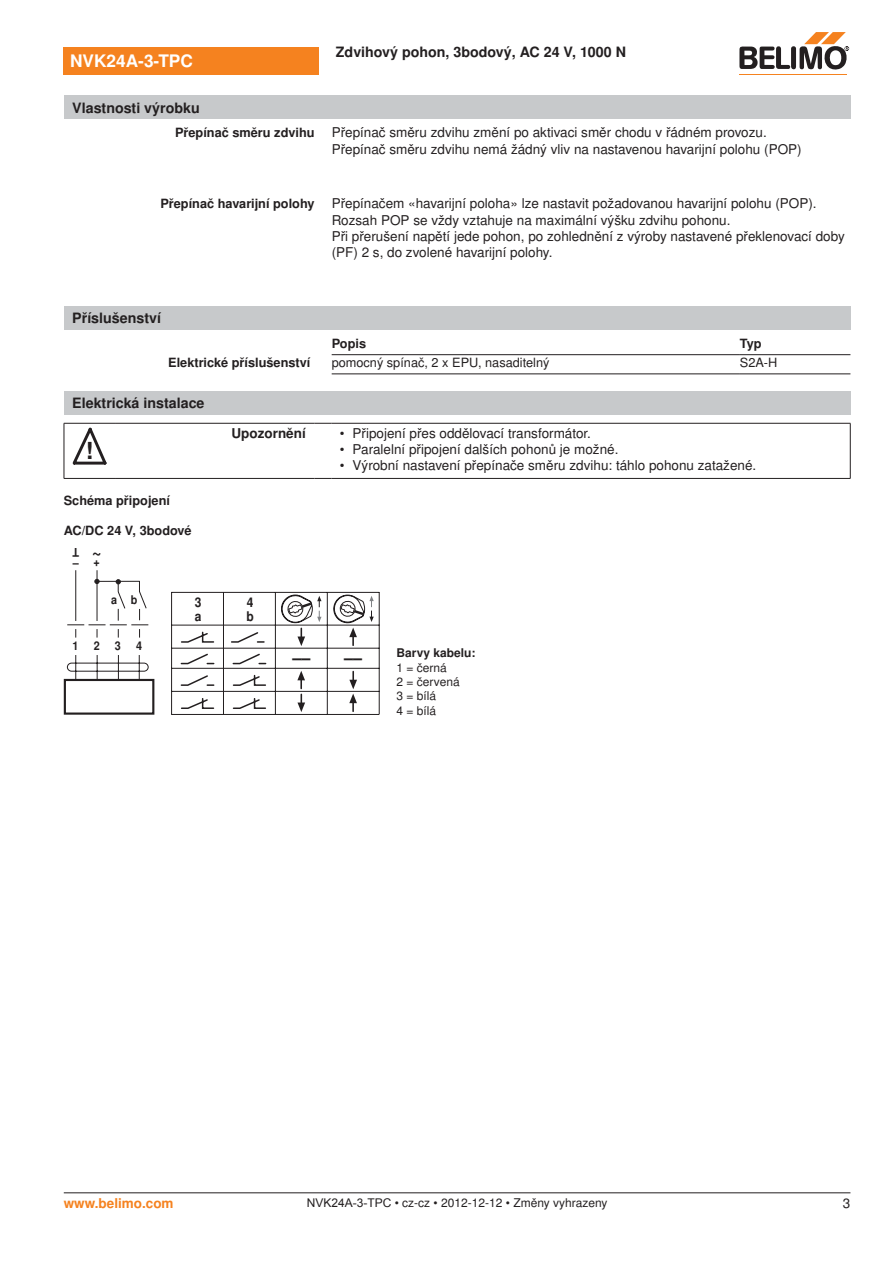
<style>
.page{position:relative;width:893px;height:1263px;background:#fff}
.page>*{position:absolute;margin:0;border:0;box-sizing:border-box;transform-origin:0 0}
.t1{font:700 23.55px "Nimbus Sans BEL";color:#231f20}
.t2{font:700 18px "Nimbus Sans BEL";color:#231f20;scale:.9 1}
.t3{font:700 17.25px "Nimbus Sans BEL";color:#fff}
.t4{font:700 14.25px "Nimbus Sans BEL";color:#231f20}
.t5{font:13.5px/16.2px "Nimbus Sans BEL";color:#231f20}
.t6{font:700 13.5px "Nimbus Sans BEL";color:#f5821f}
.t7{font:700 13.5px "Nimbus Sans BEL";color:#231f20}
.t8{font:700 13.35px/14.1px "Nimbus Sans BEL";color:#231f20;scale:.9 1}
.t9{font:700 12.75px "Nimbus Sans BEL";color:#231f20}
.t10{font:12.75px "Nimbus Sans BEL";color:#231f20}
.t11{font:12px/14.4px "Nimbus Sans BEL";color:#231f20}
.t12{font:700 12px "Nimbus Sans BEL";color:#231f20}
.t13{font:700 12px "Nimbus Sans BEL";color:#231f20;scale:.9 1}
.s1{font-family:"Arial"}
</style>
<div class="page">
<div style="left:64px;top:306px;width:786px;height:24px;background:#c7c9cb"></div>
<hr style="left:332px;top:354px;width:408px;height:1px;background:#231f20">
<hr style="left:740px;top:354px;width:110px;height:1px;background:#231f20">
<hr style="left:332px;top:373px;width:408px;height:1px;background:#231f20">
<hr style="left:740px;top:373px;width:110px;height:1px;background:#231f20">
<div style="left:64px;top:391px;width:786px;height:24px;background:#c7c9cb"></div>
<hr style="left:64px;top:423px;width:1px;height:55px;background:#231f20">
<hr style="left:850px;top:423px;width:1px;height:55px;background:#231f20">
<hr style="left:64px;top:423px;width:51px;height:1px;background:#231f20">
<hr style="left:115px;top:423px;width:199px;height:1px;background:#231f20">
<svg style="left:314px;top:423px;width:17px;height:1px"></svg>
<hr style="left:331px;top:423px;width:519px;height:1px;background:#231f20">
<hr style="left:64px;top:478px;width:51px;height:1px;background:#231f20">
<hr style="left:115px;top:478px;width:199px;height:1px;background:#231f20">
<svg style="left:314px;top:478px;width:17px;height:1px"></svg>
<hr style="left:331px;top:478px;width:519px;height:1px;background:#231f20">
<svg style="left:73px;top:428px;width:34px;height:37px"></svg>
<div style="left:64px;top:679px;width:90px;height:36px;border:2px solid #231f20"></div>
<svg style="left:67px;top:570px;width:82px;height:111px"></svg>
<hr style="left:171px;top:592px;width:208px;height:1px;background:#231f20">
<hr style="left:171px;top:592px;width:1px;height:122px;background:#231f20">
<hr style="left:223px;top:592px;width:1px;height:122px;background:#231f20">
<hr style="left:275px;top:592px;width:1px;height:122px;background:#231f20">
<hr style="left:327px;top:592px;width:1px;height:122px;background:#231f20">
<hr style="left:379px;top:592px;width:1px;height:122px;background:#231f20">
<hr style="left:171px;top:625px;width:208px;height:1px;background:#231f20">
<hr style="left:171px;top:648px;width:208px;height:1px;background:#231f20">
<hr style="left:171px;top:668px;width:208px;height:1px;background:#231f20">
<hr style="left:171px;top:691px;width:208px;height:1px;background:#231f20">
<hr style="left:171px;top:714px;width:208px;height:1px;background:#231f20">
<svg style="left:181px;top:631px;width:84px;height:12px"></svg>
<svg style="left:280px;top:594px;width:41px;height:52px"></svg>
<svg style="left:333px;top:594px;width:41px;height:51px"></svg>
<svg style="left:297px;top:694px;width:8px;height:18px"></svg>
<svg style="left:180px;top:653px;width:87px;height:33px"></svg>
<svg style="left:297px;top:671px;width:8px;height:17px"></svg>
<svg style="left:349px;top:671px;width:8px;height:40px"></svg>
<svg style="left:181px;top:698px;width:85px;height:11px"></svg>
<div style="left:64px;top:47px;width:255px;height:27px;background:#f5821f"></div>
<hr style="left:739px;top:74px;width:107px;height:1px;background:#f5821f">
<svg style="left:739px;top:32px;width:110px;height:38px"></svg>
<div style="left:64px;top:96px;width:786px;height:23px;background:#c7c9cb"></div>
<hr style="left:64px;top:1192px;width:786px;height:1px;background:#231f20">
<p class="t3" style="left:70px;top:51px;width:124px">NVK24A-3-TPC</p>
<p class="t4" style="left:72px;top:99px;width:129px">Vlastnosti výrobku</p>
<p class="t4" style="left:336px;top:44px;width:292px">Zdvihový pohon, 3bodový, AC 24 V, 1000 N</p>
<p class="t9" style="left:175px;top:125px;width:141px">Přepínač směru zdvihu</p>
<p class="t5" style="left:332px;top:125px;width:471px">Přepínač směru zdvihu změní po aktivaci směr chodu v řádném provozu.<br>Přepínač směru zdvihu nemá žádný vliv na nastavenou havarijní polohu (POP)</p>
<p class="t9" style="left:160px;top:196px;width:156px">Přepínač havarijní polohy</p>
<p class="t5" style="left:332px;top:196px;width:515px">Přepínačem «havarijní poloha» lze nastavit požadovanou havarijní polohu (POP).<br>Rozsah POP se vždy vztahuje na maximální výšku zdvihu pohonu.<br>Při přerušení napětí jede pohon, po zohlednění z výroby nastavené překlenovací doby (PF) 2 s, do zvolené havarijní polohy.</p>
<p class="t4" style="left:72px;top:310px;width:90px">Příslušenství</p>
<p class="t9" style="left:332px;top:336px;width:36px">Popis</p>
<p class="t9" style="left:740px;top:336px;width:23px">Typ</p>
<p class="t9" style="left:168px;top:355px;width:144px">Elektrické příslušenství</p>
<p class="t10" style="left:332px;top:355px;width:219px">pomocný spínač, 2 x EPU, nasaditelný</p>
<p class="t10" style="left:740px;top:355px;width:39px">S2A-H</p>
<p class="t4" style="left:72px;top:395px;width:134px">Elektrická instalace</p>
<h1 class="t1" style="left:86px;top:436px;width:9px">!</h1>
<p class="t7" style="left:232px;top:425px;width:76px">Upozornění</p>
<p class="t5" style="left:340px;top:425px;width:252px">• Připojení přes oddělovací transformátor.</p>
<p class="t5" style="left:340px;top:441px;width:280px">• Paralelní připojení dalších pohonů je možné.</p>
<p class="t5" style="left:340px;top:457px;width:418px">• Výrobní nastavení přepínače směru zdvihu: táhlo pohonu zatažené.</p>
<p class="t9" style="left:64px;top:493px;width:108px">Schéma připojení</p>
<p class="t9" style="left:64px;top:523px;width:129px">AC/DC 24 V, 3bodové</p>
<p class="t13" style="left:79px;top:560px;width:9px;rotate:-180deg">T</p>
<h2 class="t2" style="left:101px;top:567px;width:12px;rotate:-180deg">~</h2>
<p class="t13" style="left:73px;top:555px;width:31px">– +</p>
<p class="t13" style="left:111px;top:592px;width:31px">a b</p>
<p class="t8" style="left:195px;top:596px;width:9px">3 a</p>
<p class="t8" style="left:247px;top:596px;width:10px">4 b</p>
<p class="t13" style="left:72px;top:638px;width:8px">1</p>
<p class="t13" style="left:94px;top:638px;width:31px">2 3</p>
<p class="t13" style="left:136px;top:638px;width:8px">4</p>
<h2 class="t2" style="left:292px;top:646px;width:22px">––</h2>
<h2 class="t2" style="left:344px;top:646px;width:22px">––</h2>
<p class="t12" style="left:397px;top:646px;width:80px">Barvy kabelu:</p>
<p class="t11" style="left:397px;top:660px;width:65px">1 = černá<br>2 = červená<br>3 = bílá<br>4 = bílá</p>
<p class="t6" style="left:64px;top:1195px;width:111px">www.belimo.com</p>
<p class="t11" style="left:307px;top:1196px;width:302px"><span class="s1">NVK24A-3-TPC</span> • cz-cz • 2012-12-12 • Změny vyhrazeny</p>
<p class="t5" style="left:843px;top:1196px;width:9px">3</p>
</div>
